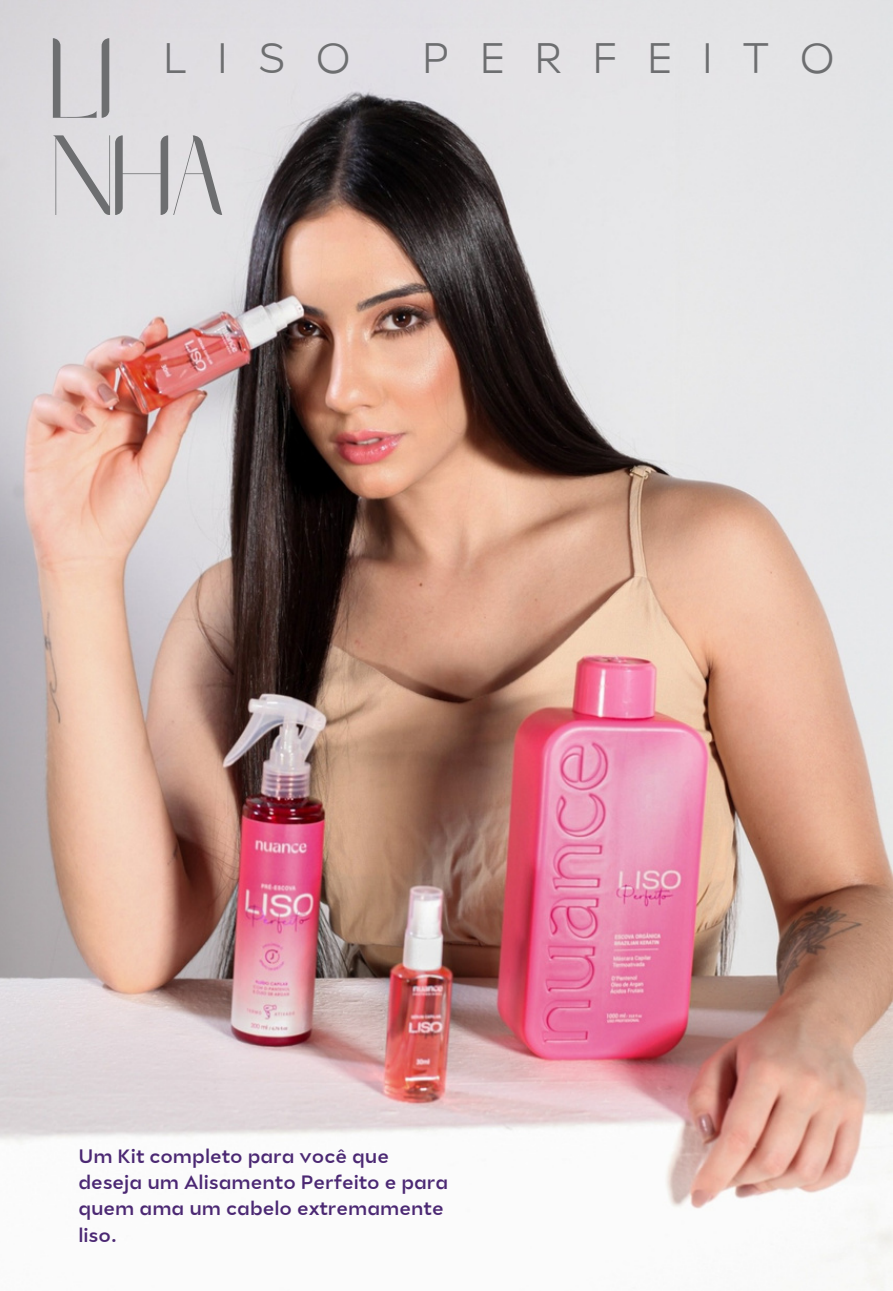
<style>
.page{position:relative;width:893px;height:1291px;background:#fff}
.page>*{position:absolute;margin:0;border:0;box-sizing:border-box;transform-origin:0 0}
.t1{font:84.35px/97.1px "wakile";color:#6d6e70}
.t2{font:300 42.52px "Stray";letter-spacing:.695em;color:#6d6e70}
.t3{font:600 19.25px/26.2px "Stray";color:#4b2873}
</style>
<div class="page">
<img style="left:0;top:0;width:892px;height:1290px">
<p class="t1" style="left:53px;top:23px;width:176px">LI<br>NHA</p>
<p class="t2" style="left:163px;top:41px;width:190px">LISO</p>
<p class="t2" style="left:422px;top:41px;width:415px">PERFEITO</p>
<p class="t3" style="left:78px;top:1144px;width:371px">Um Kit completo para você que deseja um Alisamento Perfeito e para quem ama um cabelo extremamente liso.</p>
</div>
